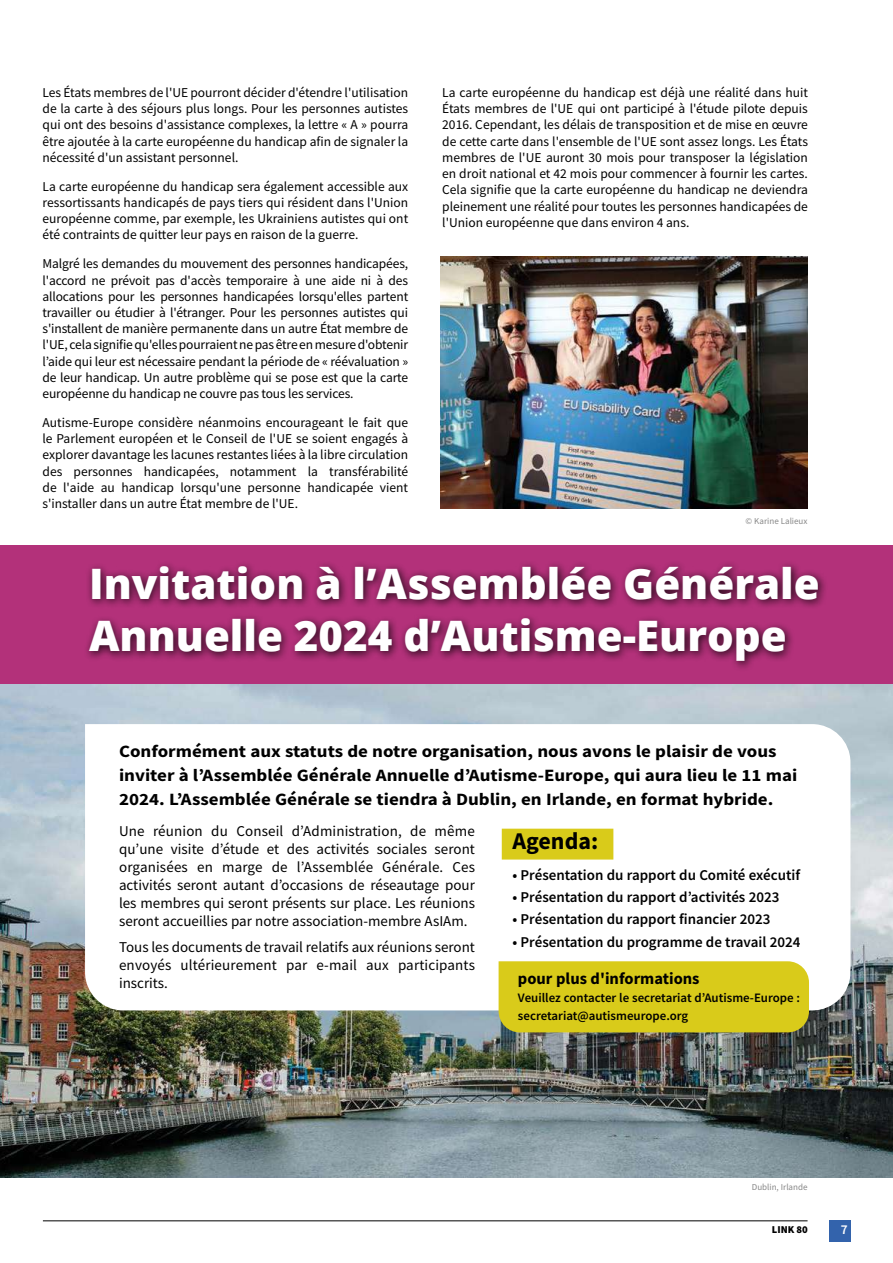
<style>
.page{position:relative;width:893px;height:1263px;background:#fff}
.page>*{position:absolute;margin:0;border:0;box-sizing:border-box;transform-origin:0 0}
.t1{font:800 42px/52.5px "Open Sans";color:#fff}
.t2{font:700 24px "Source Sans Pro";color:#000}
.t3{font:700 17.25px/24px "Source Sans Pro";color:#000;scale:1.1 1}
.t4{font:700 16.5px "Source Sans Pro";color:#000}
.t5{font:15px/18px "Source Sans Pro";color:#000;text-align:justify}
.t6{font:600 15px "Source Sans Pro";color:#000}
.t7{font:13.5px/16.2px "Source Sans Pro";color:#000;text-align:justify}
.t8{font:600 13.5px "Source Sans Pro";color:#fff}
.t9{font:600 12.9px/18px "Source Sans Pro";color:#000}
.t10{font:900 10.5px "Source Sans Pro";color:#000}
.t11{font:9px "Source Sans Pro";color:#878787}
</style>
<div class="page">
<div style="left:829px;top:1220px;width:21px;height:22px;background:#3363ac"></div>
<hr style="left:43px;top:1220px;width:764px;height:1px;background:#000">
<img style="left:441px;top:257px;width:366px;height:252px">
<div style="left:0;top:546px;width:893px;height:632px;background:#b3317a"></div>
<img style="left:0;top:684px;width:893px;height:494px">
<div style="left:83px;top:561px;width:745px;height:111px;background:#000;opacity:.75"></div>
<div style="left:85px;top:724px;width:765px;height:286px;background:#fff"></div>
<div style="left:499px;top:961px;width:310px;height:71px;background:#d9cb1a"></div>
<div style="left:502px;top:829px;width:111px;height:30px;background:#d9cb1a"></div>
<p class="t7" style="left:43px;top:84px;width:367px">Les États membres de l'UE pourront décider d'étendre l'utilisation de la carte à des séjours plus longs. Pour les personnes autistes qui ont des besoins d'assistance complexes, la lettre « A » pourra être ajoutée à la carte européenne du handicap afin de signaler la nécessité d'un assistant personnel.</p>
<p class="t7" style="left:43px;top:178px;width:367px">La carte européenne du handicap sera également accessible aux ressortissants handicapés de pays tiers qui résident dans l'Union européenne comme, par exemple, les Ukrainiens autistes qui ont été contraints de quitter leur pays en raison de la guerre.</p>
<p class="t7" style="left:43px;top:256px;width:367px">Malgré les demandes du mouvement des personnes handicapées, l'accord ne prévoit pas d'accès temporaire à une aide ni à des allocations pour les personnes handicapées lorsqu'elles partent travailler ou étudier à l'étranger. Pour les personnes autistes qui s'installent de manière permanente dans un autre État membre de l'UE, cela signifie qu'elles pourraient ne pas être en mesure d'obtenir l’aide qui leur est nécessaire pendant la période de « réévaluation » de leur handicap. Un autre problème qui se pose est que la carte européenne du handicap ne couvre pas tous les services.</p>
<p class="t7" style="left:43px;top:414px;width:367px">Autisme-Europe considère néanmoins encourageant le fait que le Parlement européen et le Conseil de l'UE se soient engagés à explorer davantage les lacunes restantes liées à la libre circulation des personnes handicapées, notamment la transférabilité de l'aide au handicap lorsqu'une personne handicapée vient s'installer dans un autre État membre de l'UE.</p>
<p class="t7" style="left:442px;top:84px;width:367px">La carte européenne du handicap est déjà une réalité dans huit États membres de l'UE qui ont participé à l'étude pilote depuis 2016. Cependant, les délais de transposition et de mise en œuvre de cette carte dans l'ensemble de l'UE sont assez longs. Les États membres de l'UE auront 30 mois pour transposer la législation en droit national et 42 mois pour commencer à fournir les cartes.<br>Cela signifie que la carte européenne du handicap ne deviendra pleinement une réalité pour toutes les personnes handicapées de l'Union européenne que dans environ 4 ans.</p>
<p class="t11" style="left:746px;top:516px;width:63px">© Karine Lalieux</p>
<h1 class="t1" style="left:89px;top:555px;width:732px">Invitation à l’Assemblée Générale<br>Annuelle 2024 d’Autisme-Europe</h1>
<p class="t3" style="left:119px;top:739px;width:618px">Conformément aux statuts de notre organisation, nous avons le plaisir de vous inviter à l’Assemblée Générale Annuelle d’Autisme-Europe, qui aura lieu le 11 mai<br>2024. L’Assemblée Générale se tiendra à Dublin, en Irlande, en format hybride.</p>
<p class="t5" style="left:119px;top:821px;width:358px">Une réunion du Conseil d’Administration, de même qu’une visite d’étude et des activités sociales seront organisées en marge de l’Assemblée Générale. Ces activités seront autant d’occasions de réseautage pour les membres qui seront présents sur place. Les réunions seront accueillies par notre association-membre AsIAm.</p>
<p class="t5" style="left:119px;top:938px;width:357px">Tous les documents de travail relatifs aux réunions seront envoyés ultérieurement par e-mail aux participants inscrits.</p>
<h2 class="t2" style="left:512px;top:825px;width:87px">Agenda:</h2>
<p class="t6" style="left:512px;top:865px;width:289px">• Présentation du rapport du Comité exécutif</p>
<p class="t6" style="left:512px;top:887px;width:269px">• Présentation du rapport d’activités 2023</p>
<p class="t6" style="left:512px;top:909px;width:260px">• Présentation du rapport financier 2023</p>
<p class="t6" style="left:512px;top:932px;width:290px">• Présentation du programme de travail 2024</p>
<p class="t4" style="left:518px;top:967px;width:183px">pour plus d'informations</p>
<p class="t9" style="left:518px;top:989px;width:284px">Veuillez contacter le secretariat d’Autisme-Europe : secretariat@autismeurope.org</p>
<p class="t11" style="left:752px;top:1182px;width:57px">Dublin, Irlande</p>
<p class="t10" style="left:772px;top:1222px;width:37px">LINK 80</p>
<p class="t8" style="left:841px;top:1221px;width:8px">7</p>
</div>
